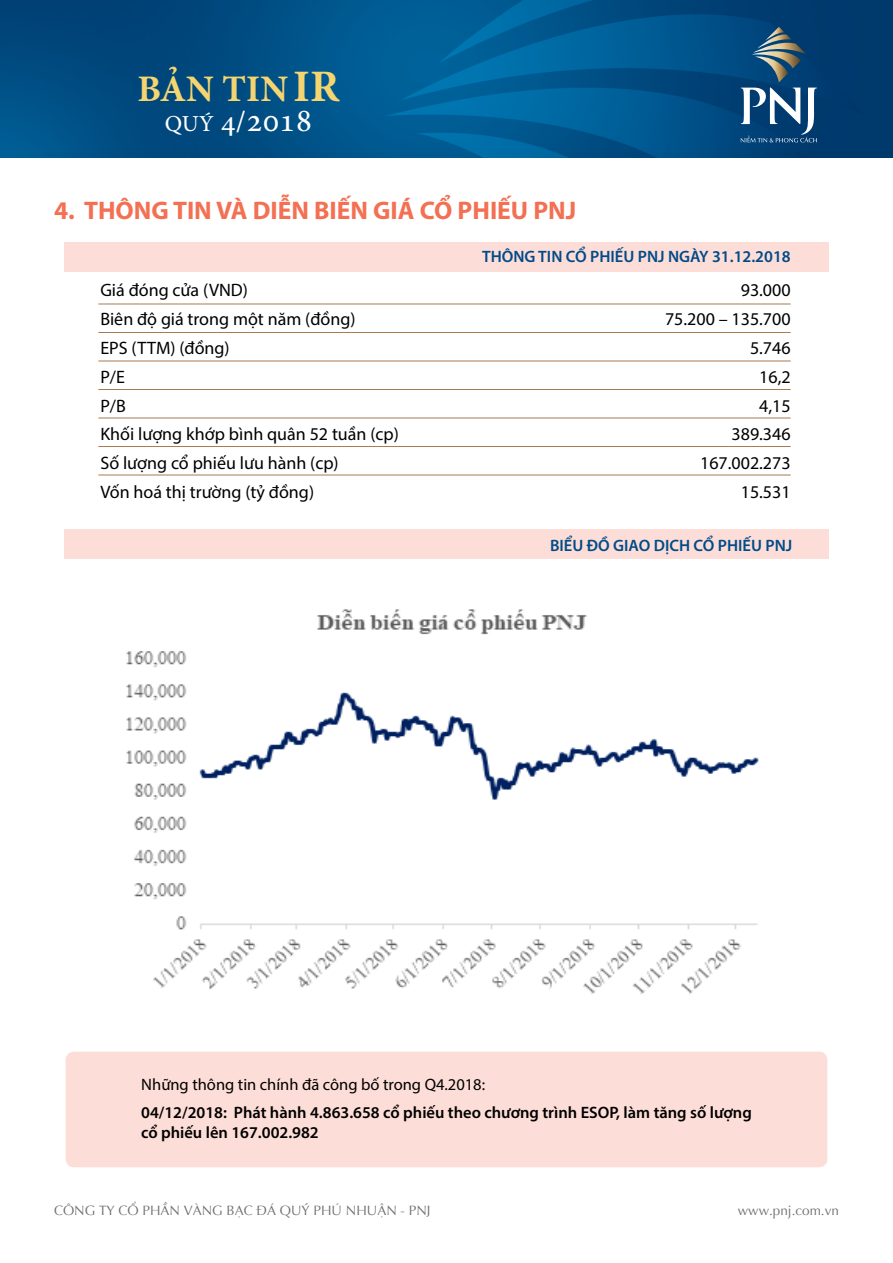
<style>
.page{position:relative;width:893px;height:1263px;background:#fff}
.page>*{position:absolute;margin:0;border:0;box-sizing:border-box;transform-origin:0 0}
.t1{font:700 37.5px "Minion Pro";color:#f4d570}
.t2{font:33px "Adobe Hebrew";color:#fff}
.t3{font:700 25.5px "Myriad Pro";color:#f37053}
.t4{font:22.5px "Adobe Hebrew";color:#fff}
.t5{font:18px/28.8px "Myriad Pro";color:#000}
.t6{font:600 16.5px/19.8px "Myriad Pro";color:#000}
.t7{font:600 16.5px "Myriad Pro";color:#004b88}
.t8{font:16.5px "Myriad Pro";color:#000}
.t9{font:13.5px "PNJ";color:#6d6e71}
.s1{font-size:45px}
.s2{font-size:30px}
</style>
<div class="page">
<img style="left:0;top:0;width:893px;height:157px">
<svg style="left:741px;top:27px;width:76px;height:115px;background:#366488"></svg>
<div style="left:64px;top:529px;width:764px;height:29px;background:#fdddd7"></div>
<hr style="left:98px;top:304px;width:693px;height:1px;background:#a97b50">
<hr style="left:98px;top:332px;width:693px;height:1px;background:#a97b50">
<hr style="left:98px;top:361px;width:693px;height:1px;background:#a97b50">
<hr style="left:98px;top:389px;width:693px;height:1px;background:#a97b50">
<hr style="left:98px;top:418px;width:693px;height:1px;background:#a97b50">
<hr style="left:98px;top:446px;width:693px;height:1px;background:#a97b50">
<hr style="left:98px;top:475px;width:693px;height:1px;background:#a97b50">
<div style="left:64px;top:242px;width:764px;height:30px;background:#fdddd7"></div>
<div style="left:66px;top:1052px;width:761px;height:115px;background:#fdddd7;border-radius:9px"></div>
<img style="left:126px;top:609px;width:633px;height:386px">
<h1 class="t1" style="left:137px;top:62px;width:204px">BẢN TIN<span class="s1">IR</span></h1>
<h2 class="t2" style="left:221px;top:100px;width:93px"><span class="s2">4/</span>2018</h2>
<p class="t4" style="left:165px;top:110px;width:51px">QUÝ</p>
<h3 class="t3" style="left:54px;top:193px;width:524px">4. THÔNG TIN VÀ DIỄN BIẾN GIÁ CỔ PHIẾU PNJ</h3>
<p class="t7" style="left:482px;top:246px;width:310px">THÔNG TIN CỔ PHIẾU PNJ NGÀY 31.12.2018</p>
<p class="t5" style="left:100px;top:276px;width:300px">Giá đóng cửa (VND(<br>Biên độ giá trong một năm (đồng(<br>EPS (TTM) (đồng(<br>E/P<br>B/P<br>Khối lượng khớp bình quân 52 tuần (cp(<br>Số lượng cổ phiếu lưu hành (cp(<br>Vốn hoá thị trường (tỷ đồng(</p>
<p class="t5" style="left:665px;top:276px;width:127px;text-align:right">93.000<br>75.200 – 135.700<br>5.746<br>16,2<br>4,15<br>389.346<br>167.002.273<br>15.531</p>
<p class="t7" style="left:550px;top:535px;width:244px">BIỂU ĐỒ GIAO DỊCH CỔ PHIẾU PNJ</p>
<p class="t8" style="left:141px;top:1075px;width:345px">Những thông tin chính đã công bố trong Q4.2018:</p>
<p class="t6" style="left:141px;top:1102px;width:612px">04/12/2018: Phát hành 4.863.658 cổ phiếu theo chương trình ESOP, làm tăng số lượng cổ phiếu lên 167.002.982</p>
<p class="t9" style="left:54px;top:1202px;width:378px">CÔNG TY CỔ PHẦN VÀNG BẠC ĐÁ QUÝ PHÚ NHUẬN - PNJ</p>
<p class="t9" style="left:738px;top:1202px;width:103px">www.pnj.com.vn</p>
</div>
